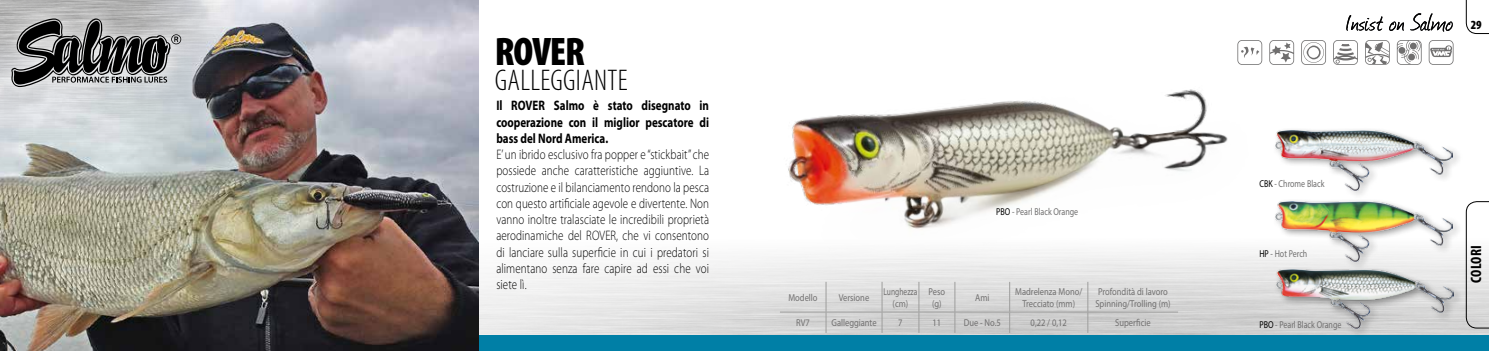
<style>
.page{position:relative;width:1489px;height:351px;background:#fff}
.page>*{position:absolute;margin:0;border:0;box-sizing:border-box;transform-origin:0 0}
.t1{font:900 condensed 40px "Myriad Pro";letter-spacing:-.03em;color:#000}
.t2{font:300 condensed 30px "Myriad Pro";letter-spacing:.01em;color:#000}
.t3{font:700 condensed 15px "Myriad Pro";letter-spacing:.02em;color:#000}
.t4{font:300 13.75px/16.2px "Myriad Pro";letter-spacing:.01em;color:#000;text-align:justify;scale:.8 1}
.t5{font:700 13.75px/16.2px "Myriad Pro";color:#000;text-align:justify;scale:.8 1}
.t6{font:900 condensed 12.5px "Myriad Pro";color:#000}
.t7{font:10px/12px "Myriad Pro";color:#706f6f;text-align:center;scale:.85 1}
.t8{font:10px "Myriad Pro";color:#706f6f;scale:.8 1}
.t9{font:10px/12px "Myriad Pro";color:#706f6f;text-align:center;scale:.75 1}
.s1{color:#000}
</style>
<div class="page">
<img style="left:478px;top:237px;width:1010px;height:98px">
<svg style="left:1346px;top:15px;width:36px;height:16px"></svg>
<svg style="left:1389px;top:22px;width:14px;height:9px"></svg>
<svg style="left:1410px;top:13px;width:42px;height:19px"></svg>
<svg style="left:1465px;top:0;width:23px;height:34px"></svg>
<div style="left:0;top:335px;width:1488px;height:16px;background:#007fa6"></div>
<img style="left:0;top:0;width:478px;height:351px">
<img style="left:0;top:0;width:314px;height:326px">
<div style="left:0;top:3px;width:197px;height:100px;background:#fff;opacity:.75"></div>
<svg style="left:11px;top:18px;width:170px;height:69px;background:#767778"></svg>
<svg style="left:1465px;top:201px;width:23px;height:127px"></svg>
<svg style="left:1396px;top:40px;width:25px;height:25px"></svg>
<svg style="left:1428px;top:40px;width:25px;height:25px"></svg>
<svg style="left:1365px;top:40px;width:24px;height:25px"></svg>
<svg style="left:1333px;top:40px;width:24px;height:25px"></svg>
<svg style="left:1301px;top:40px;width:24px;height:25px"></svg>
<svg style="left:1269px;top:40px;width:24px;height:25px"></svg>
<img style="left:1275px;top:130px;width:177px;height:60px">
<div style="left:1272px;top:198px;width:190px;height:73px;background:#000;opacity:.4"></div>
<img style="left:1275px;top:201px;width:177px;height:60px">
<div style="left:1273px;top:266px;width:190px;height:73px;background:#000;opacity:.4"></div>
<img style="left:1276px;top:269px;width:177px;height:60px">
<img style="left:760px;top:40px;width:507px;height:285px">
<hr style="left:825px;top:282px;width:1px;height:30px;background:#9d9d9c">
<hr style="left:881px;top:282px;width:1px;height:30px;background:#9d9d9c">
<hr style="left:918px;top:282px;width:1px;height:30px;background:#9d9d9c">
<hr style="left:954px;top:282px;width:1px;height:30px;background:#9d9d9c">
<hr style="left:1009px;top:282px;width:1px;height:30px;background:#9d9d9c">
<hr style="left:1087px;top:282px;width:1px;height:30px;background:#9d9d9c">
<hr style="left:780px;top:312px;width:46px;height:1px;background:#9d9d9c">
<hr style="left:826px;top:312px;width:56px;height:1px;background:#9d9d9c">
<svg style="left:825px;top:312px;width:1px;height:21px"></svg>
<hr style="left:882px;top:312px;width:36px;height:1px;background:#9d9d9c">
<svg style="left:881px;top:312px;width:1px;height:21px"></svg>
<hr style="left:918px;top:312px;width:36px;height:1px;background:#9d9d9c">
<svg style="left:918px;top:312px;width:1px;height:21px"></svg>
<hr style="left:954px;top:312px;width:55px;height:1px;background:#9d9d9c">
<svg style="left:954px;top:312px;width:1px;height:21px"></svg>
<hr style="left:1009px;top:312px;width:78px;height:1px;background:#9d9d9c">
<svg style="left:1009px;top:312px;width:1px;height:21px"></svg>
<hr style="left:1087px;top:312px;width:90px;height:1px;background:#9d9d9c">
<svg style="left:1087px;top:312px;width:1px;height:21px"></svg>
<h1 class="t1" style="left:495px;top:30px;width:92px">ROVER</h1>
<h2 class="t2" style="left:495px;top:63px;width:134px">GALLEGGIANTE</h2>
<p class="t5" style="left:496px;top:98px;width:267px">Il ROVER Salmo è stato disegnato in cooperazione con il miglior pescatore di bass del Nord America.</p>
<p class="t4" style="left:496px;top:146px;width:267px">E’ un ibrido esclusivo fra popper e “stickbait” che possiede anche caratteristiche aggiuntive. La costruzione e il bilanciamento rendono la pesca con questo artificiale agevole e divertente. Non vanno inoltre tralasciate le incredibili proprietà aerodinamiche del ROVER, che vi consentono di lanciare sulla superficie in cui i predatori si alimentano senza fare capire ad essi che voi siete lì.</p>
<p class="t8" style="left:996px;top:205px;width:104px"><span class="s1">PBO</span> - Pearl Black Orange</p>
<p class="t7" style="left:788px;top:291px;width:36px">Modello</p>
<p class="t7" style="left:838px;top:291px;width:37px">Versione</p>
<p class="t9" style="left:883px;top:285px;width:47px">Lunghezza (cm)</p>
<p class="t7" style="left:928px;top:285px;width:21px">Peso (g)</p>
<p class="t7" style="left:975px;top:291px;width:18px">Ami</p>
<p class="t7" style="left:1015px;top:285px;width:80px">Madrelenza Mono/<br>Trecciato (mm)</p>
<p class="t7" style="left:1095px;top:285px;width:90px;text-align:left">Profondità di lavoro<br>Spinning/Trolling (m)</p>
<p class="t7" style="left:796px;top:317px;width:18px">RV7</p>
<p class="t7" style="left:831px;top:317px;width:55px">Galleggiante</p>
<p class="t7" style="left:898px;top:317px;width:7px">7</p>
<p class="t7" style="left:932px;top:317px;width:12px">11</p>
<p class="t7" style="left:963px;top:317px;width:45px">Due - No.5</p>
<p class="t7" style="left:1030px;top:317px;width:44px">0,22 / 0,12</p>
<p class="t7" style="left:1115px;top:317px;width:43px">Superficie</p>
<p class="t8" style="left:1259px;top:178px;width:83px"><span class="s1">CBK</span> - Chrome Black</p>
<p class="t8" style="left:1259px;top:248px;width:61px"><span class="s1">HP</span> - Hot Perch</p>
<p class="t8" style="left:1259px;top:318px;width:104px"><span class="s1">PBO</span> - Pearl Black Orange</p>
<p class="t6" style="left:1470px;top:18px;width:13px">29</p>
<p class="t3" style="left:1466px;top:283px;width:39px;rotate:-90deg">COLORI</p>
</div>
